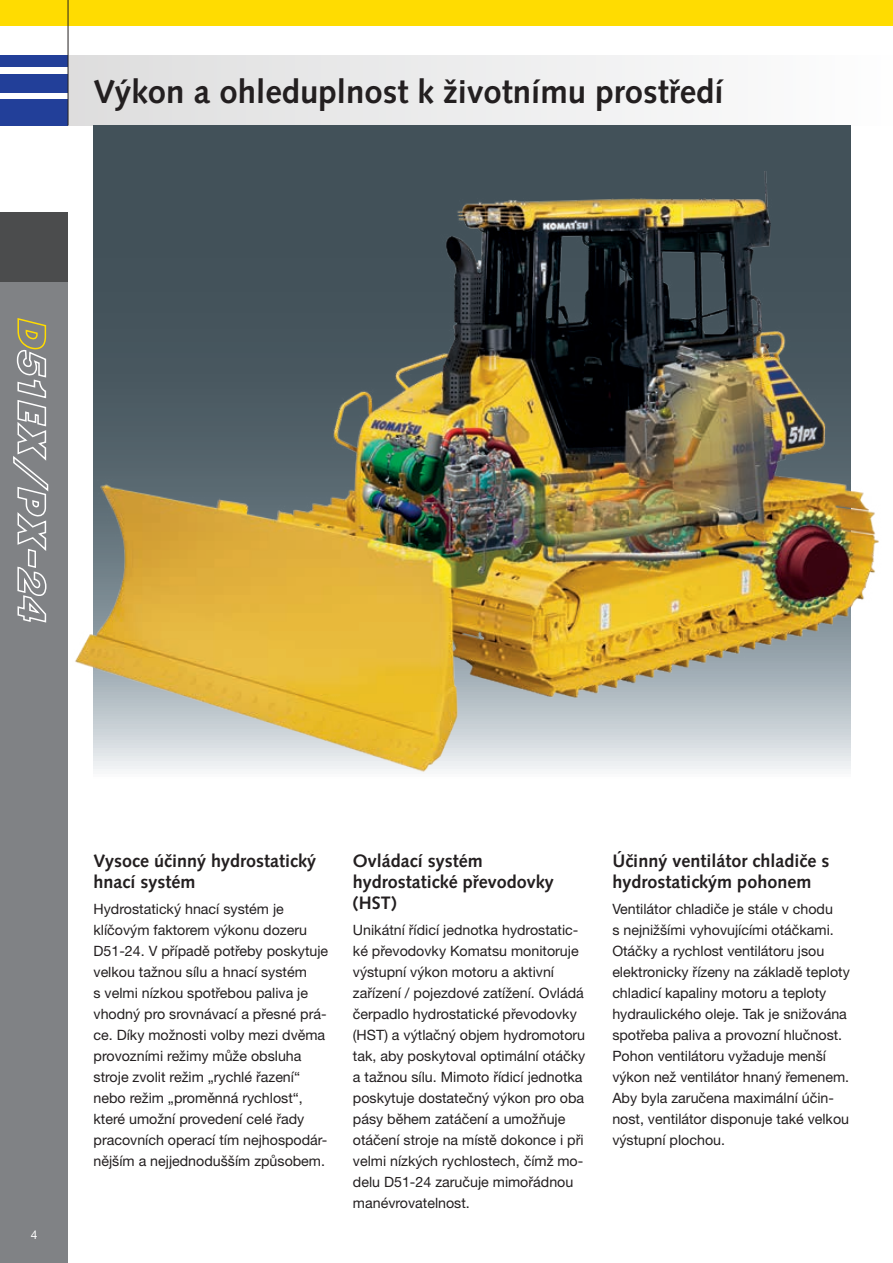
<style>
.page{position:relative;width:893px;height:1263px;background:#fff}
.page>*{position:absolute;margin:0;border:0;box-sizing:border-box;transform-origin:0 0}
.t1{font:700 33px "Syntax LTCE";color:#231f20}
.t2{font:700 18px/21px "Syntax LTCE";color:#231f20}
.t3{font:14.25px/21px "Helvetica Neue LT Pro";color:#231f20}
.t4{font:12px "Helvetica Neue LT Pro";color:#fff}
</style>
<div class="page">
<div style="left:0;top:213px;width:68px;height:1050px;background:#808285"></div>
<div style="left:0;top:99px;width:68px;height:26px;background:#223f99"></div>
<div style="left:0;top:74px;width:68px;height:18px;background:#223f99"></div>
<div style="left:0;top:55px;width:68px;height:12px;background:#223f99"></div>
<div style="left:0;top:0;width:893px;height:26px;background:#ffdc01"></div>
<div style="left:68px;top:55px;width:825px;height:70px;background:linear-gradient(to right,#ddddde,#fdfdfe)"></div>
<hr style="left:68px;top:0;width:1px;height:125px;background:#231f20">
<img style="left:0;top:136px;width:879px;height:636px">
<svg style="left:12px;top:317px;width:38px;height:306px"></svg>
<h1 class="t1" style="left:94px;top:73px;width:632px">Výkon a ohleduplnost k životnímu prostředí</h1>
<p class="t4" style="left:31px;top:1227px;width:8px">4</p>
<p class="t2" style="left:94px;top:851px;width:224px">Vysoce účinný hydrostatický hnací systém</p>
<p class="t3" style="left:94px;top:898px;width:236px">Hydrostatický hnací systém je klíčovým faktorem výkonu dozeru D51-24. V případě potřeby poskytuje velkou tažnou sílu a hnací systém<br>s velmi nízkou spotřebou paliva je vhodný pro srovnávací a přesné prá&shy;ce. Díky možnosti volby mezi dvěma provozními režimy může obsluha stroje zvolit režim „rychlé řazení“ nebo režim „proměnná rychlost“, které umožní provedení celé řady pracovních operací tím nejhospodár&shy;nějším a nejjednodušším způsobem.</p>
<p class="t2" style="left:353px;top:851px;width:203px">Ovládací systém hydrostatické převodovky (HST)</p>
<p class="t3" style="left:353px;top:919px;width:234px">Unikátní řídicí jednotka hydrostatic&shy;ké převodovky Komatsu monitoruje výstupní výkon motoru a aktivní zařízení / pojezdové zatížení. Ovládá čerpadlo hydrostatické převodovky (HST) a výtlačný objem hydromotoru tak, aby poskytoval optimální otáčky a tažnou sílu. Mimoto řídicí jednotka poskytuje dostatečný výkon pro oba pásy během zatáčení a umožňuje otáčení stroje na místě dokonce i při velmi nízkých rychlostech, čímž mo&shy;delu D51-24 zaručuje mimořádnou manévrovatelnost.</p>
<p class="t2" style="left:612px;top:851px;width:219px">Účinný ventilátor chladiče s hydrostatickým pohonem</p>
<p class="t3" style="left:612px;top:898px;width:239px">Ventilátor chladiče je stále v chodu<br>s nejnižšími vyhovujícími otáčkami.<br>Otáčky a rychlost ventilátoru jsou elektronicky řízeny na základě teploty chladicí kapaliny motoru a teploty hydraulického oleje. Tak je snižována spotřeba paliva a provozní hlučnost.<br>Pohon ventilátoru vyžaduje menší výkon než ventilátor hnaný řemenem.<br>Aby byla zaručena maximální účin&shy;nost, ventilátor disponuje také velkou výstupní plochou.</p>
</div>
